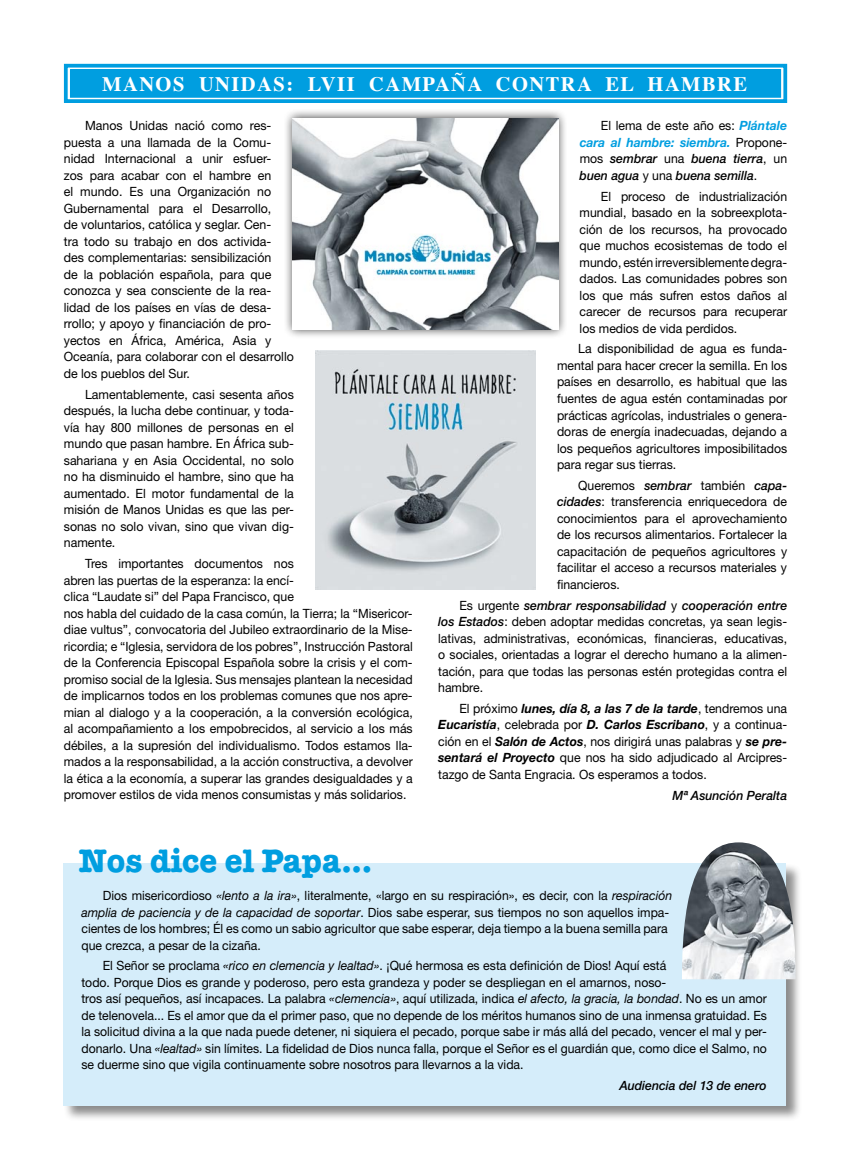
<style>
.page{position:relative;width:851px;height:1170px;background:#fff}
.page>*{position:absolute;margin:0;border:0;box-sizing:border-box;transform-origin:0 0}
.t1{font:700 32.85px "American Typewriter Std";color:#009ee0}
.t2{font:700 20.55px "Times";letter-spacing:.07em;color:#fff}
.t3{font:12.75px/16.5px "Helvetica Neue LT Std";color:#000;text-align:justify;scale:.96 1}
.t4{font:12.75px/16.5px "Helvetica Neue LT Std";color:#000}
.t5{font:italic 500 12.75px "Helvetica Neue LT Std";color:#000;scale:.96 1}
.s1{font-weight:700;font-style:italic;color:#009ee0}
.s2{font-weight:500;font-style:italic}
.s3{font-weight:700;font-style:italic}
.s4{font-style:italic}
</style>
<div class="page">
<div style="left:71px;top:70px;width:709px;height:27px;background:#009ee0"></div>
<div style="left:64px;top:64px;width:723px;height:39px;border:4px solid #009ee0"></div>
<div style="left:70px;top:69px;width:711px;height:29px;border:1px solid #009ee0"></div>
<div style="left:63px;top:862px;width:738px;height:259px;background:#000;opacity:.45"></div>
<div style="left:64px;top:863px;width:721px;height:243px;background:#d5edfa"></div>
<img style="left:681px;top:842px;width:114px;height:137px">
<div style="left:283px;top:109px;width:285px;height:230px;background:#000;opacity:.75"></div>
<img style="left:292px;top:118px;width:266px;height:211px">
<img style="left:315px;top:350px;width:220px;height:239px">
<h2 class="t2" style="left:102px;top:64px;width:646px">MANOS UNIDAS: LVII CAMPAÑA CONTRA EL HAMBRE</h2>
<p class="t4" style="left:64px;top:117px;width:231px;text-indent:21px">Manos Unidas nació como res&shy;puesta a una llamada de la Comu&shy;nidad Internacional a unir esfuer-<br>zos para acabar con el hambre en<br>el mundo. Es una Organización no Gubernamental para el Desarrollo,<br>de voluntarios, católica y seglar. Cen-<br>tra todo su trabajo en dos activida&shy;des complementarias: sensibilización<br>de la población española, para que conozca y sea consciente de la rea&shy;lidad de los países en vías de desa&shy;rrollo; y apoyo y financiación de pro&shy;yectos en África, América, Asia y Oceanía, para colaborar con el desarrollo de los pueblos del Sur.</p>
<p class="t4" style="left:64px;top:386px;width:231px;text-align:justify;text-indent:21px">Lamentablemente, casi sesenta años después, la lucha debe continuar, y toda&shy;vía hay 800 millones de personas en el mundo que pasan hambre. En África sub&shy;sahariana y en Asia Occidental, no solo no ha disminuido el hambre, sino que ha aumentado. El motor fundamental de la misión de Manos Unidas es que las per&shy;sonas no solo vivan, sino que vivan dig&shy;namente.</p>
<p class="t3" style="left:64px;top:555px;width:365px;text-align:left;text-indent:21px">Tres importantes documentos nos<br>abren las puertas de la esperanza: la encí-<br>clica “Laudate si” del Papa Francisco, que<br>nos habla del cuidado de la casa común, la Tierra; la “Misericor&shy;diae vultus”, convocatoria del Jubileo extraordinario de la Mise&shy;ricordia; e “Iglesia, servidora de los pobres”, Instrucción Pastoral de la Conferencia Episcopal Española sobre la crisis y el com&shy;promiso social de la Iglesia. Sus mensajes plantean la necesidad de implicarnos todos en los problemas comunes que nos apre&shy;mian al dialogo y a la cooperación, a la conversión ecológica, al acompañamiento a los empobrecidos, al servicio a los más débiles, a la supresión del individualismo. Todos estamos lla&shy;mados a la responsabilidad, a la acción constructiva, a devolver la ética a la economía, a superar las grandes desigualdades y a promover estilos de vida menos consumistas y más solidarios.</p>
<h1 class="t1" style="left:79px;top:841px;width:294px">Nos dice el Papa...</h1>
<p class="t3" style="left:579px;top:117px;width:218px;text-indent:21px">El lema de este año es: <span class="s1">Plántale cara al hambre: siembra.</span> Propone&shy;mos <span class="s2">sembrar</span> una <span class="s2">buena tierra</span>, un <span class="s2">buen agua</span> y una <span class="s2">buena semilla</span>.</p>
<p class="t3" style="left:579px;top:188px;width:218px;text-indent:21px">El proceso de industrialización mundial, basado en la sobreexplota&shy;ción de los recursos, ha provocado que muchos ecosistemas de todo el mundo, estén irreversiblemente degra&shy;dados. Las comunidades pobres son los que más sufren estos daños al carecer de recursos para recuperar los medios de vida perdidos.</p>
<p class="t3" style="left:557px;top:340px;width:241px;text-indent:21px">La disponibilidad de agua es funda&shy;mental para hacer crecer la semilla. En los países en desarrollo, es habitual que las fuentes de agua estén contaminadas por prácticas agrícolas, industriales o genera&shy;doras de energía inadecuadas, dejando a los pequeños agricultores imposibilitados para regar sus tierras.</p>
<p class="t3" style="left:557px;top:477px;width:241px;text-indent:21px">Queremos <span class="s2">sembrar</span> también <span class="s2">capa&shy;cidades</span>: transferencia enriquecedora de conocimientos para el aprovechamiento de los recursos alimentarios. Fortalecer la capacitación de pequeños agricultores y facilitar el acceso a recursos materiales y financieros.</p>
<p class="t3" style="left:438px;top:596px;width:365px;text-indent:21px">Es urgente <span class="s2">sembrar responsabilidad</span> y <span class="s2">cooperación entre los Estados</span>: deben adoptar medidas concretas, ya sean legis&shy;lativas, administrativas, económicas, financieras, educativas, o sociales, orientadas a lograr el derecho humano a la alimen&shy;tación, para que todas las personas estén protegidas contra el hambre.</p>
<p class="t3" style="left:438px;top:700px;width:365px;text-indent:21px">El próximo <span class="s3">lunes, día 8, a las 7 de la tarde</span>, tendremos una <span class="s3">Eucaristía</span>, celebrada por <span class="s3">D. Carlos Escribano</span>, y a continua&shy;ción en el <span class="s3">Salón de Actos</span>, nos dirigirá unas palabras y <span class="s3">se pre&shy;sentará el Proyecto</span> que nos ha sido adjudicado al Arcipres&shy;tazgo de Santa Engracia. Os esperamos a todos.</p>
<p class="t5" style="left:672px;top:787px;width:121px">Mª Asunción Peralta</p>
<p class="t3" style="left:81px;top:886px;width:617px;text-align:left;text-indent:21px">Dios misericordioso <span class="s4">«lento a la ira»</span>, literalmente, «largo en su respiración», es decir, con la <span class="s4">respiración amplia de paciencia y de la capacidad de soportar</span>. Dios sabe esperar, sus tiempos no son aquellos impa&shy;cientes de los hombres; Él es como un sabio agricultor que sabe esperar, deja tiempo a la buena semilla para que crezca, a pesar de la cizaña.</p>
<p class="t3" style="left:81px;top:957px;width:715px;text-align:left;text-indent:21px">El Señor se proclama <span class="s4">«rico en clemencia y lealtad»</span>. ¡Qué hermosa es esta definición de Dios! Aquí está<br>todo. Porque Dios es grande y poderoso, pero esta grandeza y poder se despliegan en el amarnos, noso-<br>tros así pequeños, así incapaces. La palabra <span class="s4">«clemencia»</span>, aquí utilizada, indica <span class="s4">el afecto, la gracia, la bondad</span>. No es un amor de telenovela... Es el amor que da el primer paso, que no depende de los méritos humanos sino de una inmensa gratuidad. Es la solicitud divina a la que nada puede detener, ni siquiera el pecado, porque sabe ir más allá del pecado, vencer el mal y per&shy;donarlo. Una <span class="s4">«lealtad»</span> sin límites. La fidelidad de Dios nunca falla, porque el Señor es el guardián que, como dice el Salmo, no se duerme sino que vigila continuamente sobre nosotros para llevarnos a la vida.</p>
<p class="t5" style="left:619px;top:1077px;width:155px">Audiencia del 13 de enero</p>
</div>
